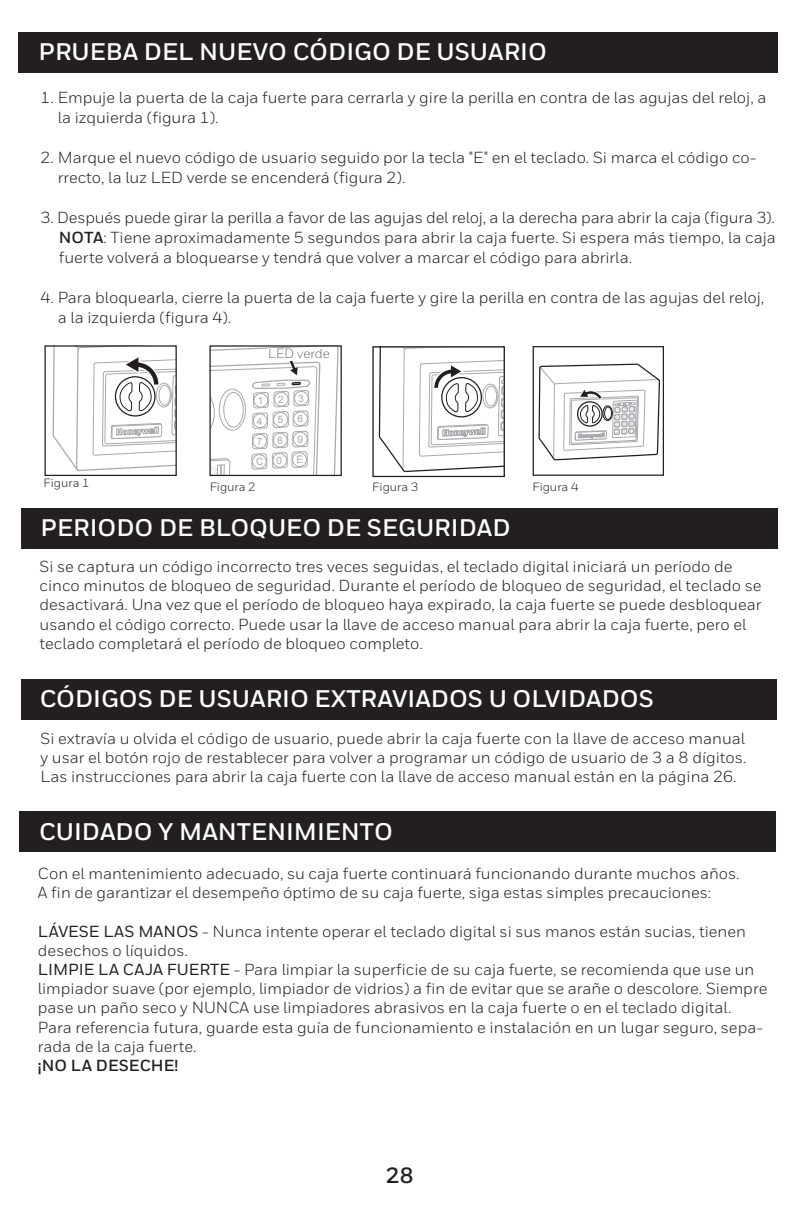
<style>
.page{position:relative;width:792px;height:1224px;background:#fff}
.page>*{position:absolute;margin:0;border:0;box-sizing:border-box;transform-origin:0 0}
.t1{font:700 24px "Honeywell Sans";color:#fff}
._2{font:700 22px "Honeywell Sans";color:#231f20}
.t2{font:16px/19.2px "Honeywell Sans";color:#231f20}
.t3{font:700 16px "Honeywell Sans";color:#231f20}
.t4{font:300 13.2px "Honeywell Sans";color:#231f20}
.t5{font:12px "Honeywell Sans";color:#231f20}
.t6{font:10.4px "Arial";color:#a8a9ad}
.t7{font:10.2px/20.2px "Arial";color:#a8a9ad}
.t8{font:10px/20.4px "Arial";color:#a8a9ad;text-align:justify}
.s1{font-weight:700}
.s2{color:#231f20}
.s3{font-weight:500}
</style>
<div class="page">
<svg style="left:211px;top:347px;width:128px;height:127px"></svg>
<div style="left:209px;top:345px;width:133px;height:131px;border:1px solid #231f20"></div>
<svg style="left:378px;top:348px;width:125px;height:125px"></svg>
<div style="left:372px;top:346px;width:133px;height:131px;border:1px solid #231f20"></div>
<svg style="left:52px;top:347px;width:123px;height:124px"></svg>
<div style="left:44px;top:345px;width:133px;height:131px;border:1px solid #231f20"></div>
<svg style="left:538px;top:364px;width:123px;height:97px"></svg>
<div style="left:533px;top:346px;width:131px;height:130px;border:1px solid #231f20"></div>
<div style="left:21px;top:508px;width:757px;height:41px;background:#231f20"></div>
<div style="left:22px;top:679px;width:755px;height:41px;background:#231f20"></div>
<div style="left:19px;top:811px;width:757px;height:41px;background:#231f20"></div>
<div style="left:18px;top:32px;width:760px;height:40px;background:#231f20"></div>
<div style="left:268px;top:348px;width:65px;height:13px;background:#fff"></div>
<p class="t1" style="left:39px;top:37px;width:510px">PRUEBA DEL NUEVO CÓDIGO DE USUARIO</p>
<p class="t2" style="left:58px;top:87px;width:710px;line-height:20px;text-indent:-17px">1. Empuje la puerta de la caja fuerte para cerrarla y gire la perilla en contra de las agujas del reloj, a la izquierda (figura 1).</p>
<p class="t2" style="left:58px;top:147px;width:700px;line-height:20px;text-indent:-17px">2. Marque el nuevo código de usuario seguido por la tecla "E" en el teclado. Si marca el código co&shy;rrecto, la luz LED verde se encenderá (figura 2).</p>
<p class="t2" style="left:41px;top:208px;width:736px">3. Después puede girar la perilla a favor de las agujas del reloj, a la derecha para abrir la caja (figura 3).</p>
<p class="t2" style="left:59px;top:227px;width:718px;line-height:20px"><span class="s1">NOTA</span>: Tiene aproximadamente 5 segundos para abrir la caja fuerte. Si espera más tiempo, la caja fuerte volverá a bloquearse y tendrá que volver a marcar el código para abrirla.</p>
<p class="t2" style="left:58px;top:287px;width:708px;line-height:20px;text-indent:-17px">4. Para bloquearla, cierre la puerta de la caja fuerte y gire la perilla en contra de las agujas del reloj, a la izquierda (figura 4).</p>
<p class="t4" style="left:268px;top:346px;width:63px">LED verde</p>
<p class="t8" style="left:256px;top:390px;width:9px">1<br>4<br>7<br>C</p>
<p class="t8" style="left:277px;top:389px;width:9px">2<br><span class="s2">5<br></span>8<br>0</p>
<p class="t6" style="left:277px;top:413px;width:7px">5</p>
<p class="t8" style="left:297px;top:388px;width:9px">3<br>6<br><span class="s2">9<br>E</span></p>
<p class="t7" style="left:296px;top:430px;width:8px">9<br>E</p>
<p class="t5" style="left:44px;top:476px;width:48px">Figura 1</p>
<p class="t5" style="left:210px;top:480px;width:48px">Figura 2</p>
<p class="t5" style="left:372px;top:480px;width:48px">Figura 3</p>
<p class="t5" style="left:532px;top:480px;width:48px">Figura 4</p>
<p class="t1" style="left:41px;top:513px;width:471px">PERIODO DE BLOQUEO DE SEGURIDAD</p>
<p class="t2" style="left:40px;top:557px;width:723px">Si se captura un código incorrecto tres veces seguidas, el teclado digital iniciará un período de cinco minutos de bloqueo de seguridad. Durante el período de bloqueo de seguridad, el teclado se desactivará. Una vez que el período de bloqueo haya expirado, la caja fuerte se puede desbloquear usando el código correcto. Puede usar la llave de acceso manual para abrir la caja fuerte, pero el teclado completará el período de bloqueo completo.</p>
<p class="t1" style="left:40px;top:685px;width:616px">CÓDIGOS DE USUARIO EXTRAVIADOS U OLVIDADOS</p>
<p class="t2" style="left:41px;top:729px;width:707px;text-align:justify">Si extravía u olvida el código de usuario, puede abrir la caja fuerte con la llave de acceso manual y usar el botón rojo de restablecer para volver a programar un código de usuario de 3 a 8 dígitos.<br>Las instrucciones para abrir la caja fuerte con la llave de acceso manual están en la página 26.</p>
<p class="t1" style="left:39px;top:817px;width:355px">CUIDADO Y MANTENIMIENTO</p>
<p class="t2" style="left:38px;top:864px;width:703px">Con el mantenimiento adecuado, su caja fuerte continuará funcionando durante muchos años.<br>A fin de garantizar el desempeño óptimo de su caja fuerte, siga estas simples precauciones:</p>
<p class="t2" style="left:38px;top:922px;width:710px"><span class="s3">LÁVESE LAS MANOS</span> - Nunca intente operar el teclado digital si sus manos están sucias, tienen desechos o líquidos.</p>
<p class="t2" style="left:38px;top:960px;width:731px"><span class="s3">LIMPIE LA CAJA FUERTE</span> - Para limpiar la superficie de su caja fuerte, se recomienda que use un limpiador suave (por ejemplo, limpiador de vidrios) a fin de evitar que se arañe o descolore. Siempre pase un paño seco y NUNCA use limpiadores abrasivos en la caja fuerte o en el teclado digital.</p>
<p class="t2" style="left:38px;top:1018px;width:727px">Para referencia futura, guarde esta guía de funcionamiento e instalación en un lugar seguro, sepa&shy;rada de la caja fuerte.</p>
<p class="t3" style="left:38px;top:1056px;width:142px">¡NO LA DESECHE!</p>
<p class="_2" style="left:386px;top:1162px;width:29px">28</p>
</div>
